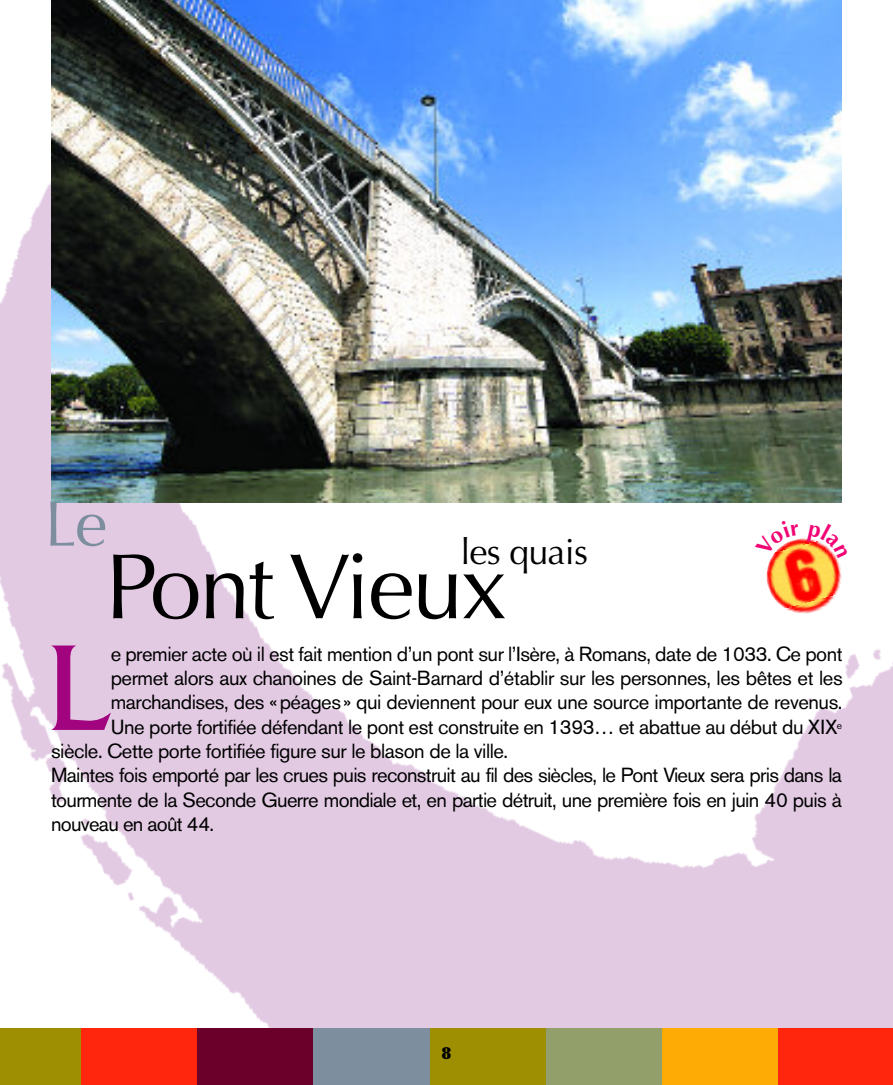
<style>
.page{position:relative;width:893px;height:1085px;background:#fff}
.page>*{position:absolute;margin:0;border:0;box-sizing:border-box;transform-origin:0 0}
.t1{font:128.25px "Friz Quadrata";color:#a2037e}
.t2{font:92.92px "Optima";letter-spacing:-.03em;color:#000}
.t3{font:64.12px "Optima";color:#7d8f9f}
.t4{font:36px "Optima";letter-spacing:-.02em;color:#000}
.t5{font:20.25px "Akzidenz Grotesk BE";letter-spacing:-.025em;color:#000}
.t6{font:900 16.88px "Optima";color:#000}
</style>
<div class="page">
<img style="left:0;top:182px;width:893px;height:845px">
<div style="left:0;top:1027px;width:82px;height:57px;background:#9e8e01"></div>
<div style="left:82px;top:1027px;width:116px;height:57px;background:#ff260d"></div>
<div style="left:198px;top:1027px;width:116px;height:57px;background:#6b012a"></div>
<div style="left:314px;top:1027px;width:116px;height:57px;background:#7d8f9f"></div>
<div style="left:430px;top:1027px;width:116px;height:57px;background:#9e8e01"></div>
<div style="left:546px;top:1027px;width:116px;height:57px;background:#929f6a"></div>
<div style="left:662px;top:1027px;width:116px;height:57px;background:#ffab05"></div>
<div style="left:778px;top:1027px;width:115px;height:57px;background:#ff260d"></div>
<img style="left:51px;top:0;width:791px;height:502px">
<img style="left:799px;top:534px;width:8px;height:2px">
<img style="left:762px;top:536px;width:84px;height:28px">
<img style="left:762px;top:564px;width:84px;height:49px">
<img style="left:780px;top:595px;width:4px;height:22px">
<img style="left:784px;top:595px;width:58px;height:22px">
<svg style="left:755px;top:520px;width:44px;height:35px"></svg>
<svg style="left:807px;top:523px;width:41px;height:35px"></svg>
<h3 class="t3" style="left:45px;top:486px;width:64px">Le</h3>
<h3 class="t4" style="left:460px;top:531px;width:129px">les quais</h3>
<h2 class="t2" style="left:105px;top:532px;width:404px">Pont Vieux</h2>
<h1 class="t1" style="left:46px;top:610px;width:68px">L</h1>
<p class="t5" style="left:111px;top:646px;width:734px">e premier acte où il est fait mention d’un pont sur l’Isère, à Romans, date de 1033. Ce pont</p>
<p class="t5" style="left:111px;top:670px;width:733px">permet alors aux chanoines de Saint-Barnard d’établir sur les personnes, les bêtes et les</p>
<p class="t5" style="left:111px;top:695px;width:733px">marchandises, des «péages» qui deviennent pour eux une source importante de revenus.</p>
<p class="t5" style="left:111px;top:719px;width:733px">Une porte fortifiée défendant le pont est construite en 1393… et abattue au début du XIX<sup>e</sup></p>
<p class="t5" style="left:51px;top:743px;width:459px">siècle. Cette porte fortifiée figure sur le blason de la ville.</p>
<p class="t5" style="left:51px;top:768px;width:792px">Maintes fois emporté par les crues puis reconstruit au fil des siècles, le Pont Vieux sera pris dans la</p>
<p class="t5" style="left:51px;top:792px;width:792px">tourmente de la Seconde Guerre mondiale et, en partie détruit, une première fois en juin 40 puis à</p>
<p class="t5" style="left:51px;top:816px;width:165px">nouveau en août 44.</p>
<p class="t6" style="left:441px;top:1042px;width:12px">8</p>
</div>
